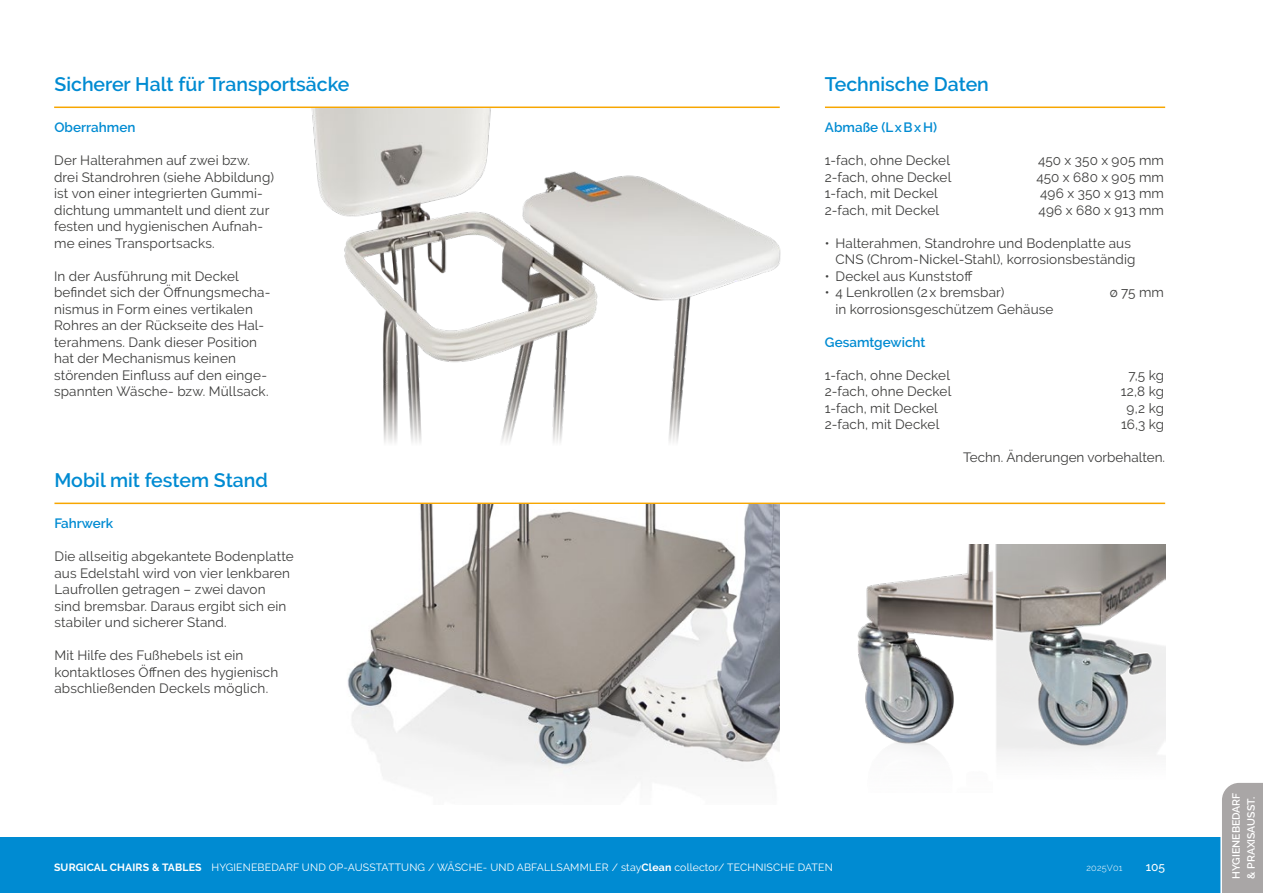
<style>
.page{position:relative;width:1263px;height:893px;background:#fff}
.page>*{position:absolute;margin:0;border:0;box-sizing:border-box;transform-origin:0 0}
.t1{font:600 19.5px "Raleway";color:#008bd2}
.t2{font:13.5px/16.5px "Raleway";letter-spacing:.01em;color:#3d3d3c}
.t3{font:600 13.5px "Raleway";color:#008bd2}
.t4{font:500 12px "Raleway";color:#fff}
.t5{font:10.5px "Raleway";letter-spacing:.015em;color:#fff}
.t6{font:600 10.5px/15px "Raleway";color:#fff}
.t7{font:300 9px "Raleway";letter-spacing:.025em;color:#fff}
.s1{font-weight:700}
</style>
<div class="page">
<div style="left:0;top:838px;width:1263px;height:55px;background:#008bd2"></div>
<hr style="left:54px;top:503px;width:1111px;height:1px;background:#f7a600">
<hr style="left:825px;top:107px;width:340px;height:1px;background:#f7a600">
<hr style="left:54px;top:107px;width:726px;height:1px;background:#f7a600">
<img style="left:311px;top:108px;width:470px;height:335px">
<img style="left:857px;top:545px;width:308px;height:212px">
<img style="left:347px;top:504px;width:433px;height:275px">
<div style="left:1220px;top:783px;width:43px;height:110px;background:#a9a6a6"></div>
<h1 class="t1" style="left:54px;top:72px;width:297px">Sicherer Halt für Transportsäcke</h1>
<p class="t3" style="left:54px;top:120px;width:82px">Oberrahmen</p>
<p class="t2" style="left:54px;top:152px;width:221px">Der Halterahmen auf zwei bzw. drei Standrohren (siehe Abbildung) ist von einer integrierten Gummi&shy;dichtung ummantelt und dient zur festen und hygienischen Aufnah&shy;me eines Transportsacks.</p>
<p class="t2" style="left:54px;top:267px;width:218px">In der Ausführung mit Deckel befindet sich der Öffnungsmecha&shy;nismus in Form eines vertikalen<br>Rohres an der Rückseite des Hal&shy;terahmens. Dank dieser Position hat der Mechanismus keinen störenden Einfluss auf den einge&shy;spannten Wäsche- bzw. Müllsack.</p>
<h1 class="t1" style="left:54px;top:469px;width:215px">Mobil mit festem Stand</h1>
<p class="t3" style="left:54px;top:516px;width:60px">Fahrwerk</p>
<p class="t2" style="left:54px;top:548px;width:241px">Die allseitig abgekantete Bodenplatte aus Edelstahl wird von vier lenkbaren Laufrollen getragen – zwei davon sind bremsbar. Daraus ergibt sich ein stabiler und sicherer Stand.</p>
<p class="t2" style="left:54px;top:647px;width:225px">Mit Hilfe des Fußhebels ist ein kontaktloses Öffnen des hygienisch abschließenden Deckels möglich.</p>
<h1 class="t1" style="left:825px;top:72px;width:165px">Technische Daten</h1>
<p class="t3" style="left:825px;top:120px;width:114px">Abmaße (LxBxH)</p>
<p class="t2" style="left:825px;top:152px;width:127px">1-fach, ohne Deckel</p>
<p class="t2" style="left:1038px;top:152px;width:127px">450 x 350 x 905 mm</p>
<p class="t2" style="left:825px;top:168px;width:128px">2-fach, ohne Deckel</p>
<p class="t2" style="left:1036px;top:168px;width:129px">450 x 680 x 905 mm</p>
<p class="t2" style="left:825px;top:185px;width:114px">1-fach, mit Deckel</p>
<p class="t2" style="left:1040px;top:185px;width:125px">496 x 350 x 913 mm</p>
<p class="t2" style="left:825px;top:201px;width:116px">2-fach, mit Deckel</p>
<p class="t2" style="left:1038px;top:201px;width:127px">496 x 680 x 913 mm</p>
<p class="t2" style="left:835px;top:234px;width:302px;text-indent:-11px">• Halterahmen, Standrohre und Bodenplatte aus<br>CNS (Chrom-Nickel-Stahl), korrosionsbeständig</p>
<p class="t2" style="left:825px;top:267px;width:149px">• Deckel aus Kunststoff</p>
<p class="t2" style="left:825px;top:284px;width:181px">• 4 Lenkrollen (2x bremsbar)</p>
<p class="t2" style="left:1110px;top:284px;width:56px">ø 75 mm</p>
<p class="t2" style="left:835px;top:300px;width:219px">in korrosionsgeschützem Gehäuse</p>
<p class="t3" style="left:825px;top:334px;width:102px">Gesamtgewicht</p>
<p class="t2" style="left:825px;top:366px;width:127px">1-fach, ohne Deckel</p>
<p class="t2" style="left:1128px;top:366px;width:37px">7,5 kg</p>
<p class="t2" style="left:825px;top:383px;width:128px">2-fach, ohne Deckel</p>
<p class="t2" style="left:1121px;top:383px;width:45px">12,8 kg</p>
<p class="t2" style="left:825px;top:399px;width:114px">1-fach, mit Deckel</p>
<p class="t2" style="left:1126px;top:399px;width:39px">9,2 kg</p>
<p class="t2" style="left:825px;top:416px;width:116px">2-fach, mit Deckel</p>
<p class="t2" style="left:1121px;top:416px;width:44px">16,3 kg</p>
<p class="t2" style="left:963px;top:449px;width:204px">Techn. Änderungen vorbehalten.</p>
<p class="t5" style="left:54px;top:861px;width:780px"><span class="s1">SURGICAL CHAIRS &amp; TABLES</span> HYGIENEBEDARF UND OP-AUSSTATTUNG / WÄSCHE- UND ABFALLSAMMLER / stay<span class="s1">Clean</span> collector/ TECHNISCHE DATEN</p>
<p class="t7" style="left:1086px;top:863px;width:38px">2025V01</p>
<p class="t4" style="left:1146px;top:860px;width:21px">105</p>
<p class="t6" style="left:1228px;top:879px;width:88px;rotate:-90deg">HYGIENEBEDARF &amp; PRAXISAUSST.</p>
</div>
